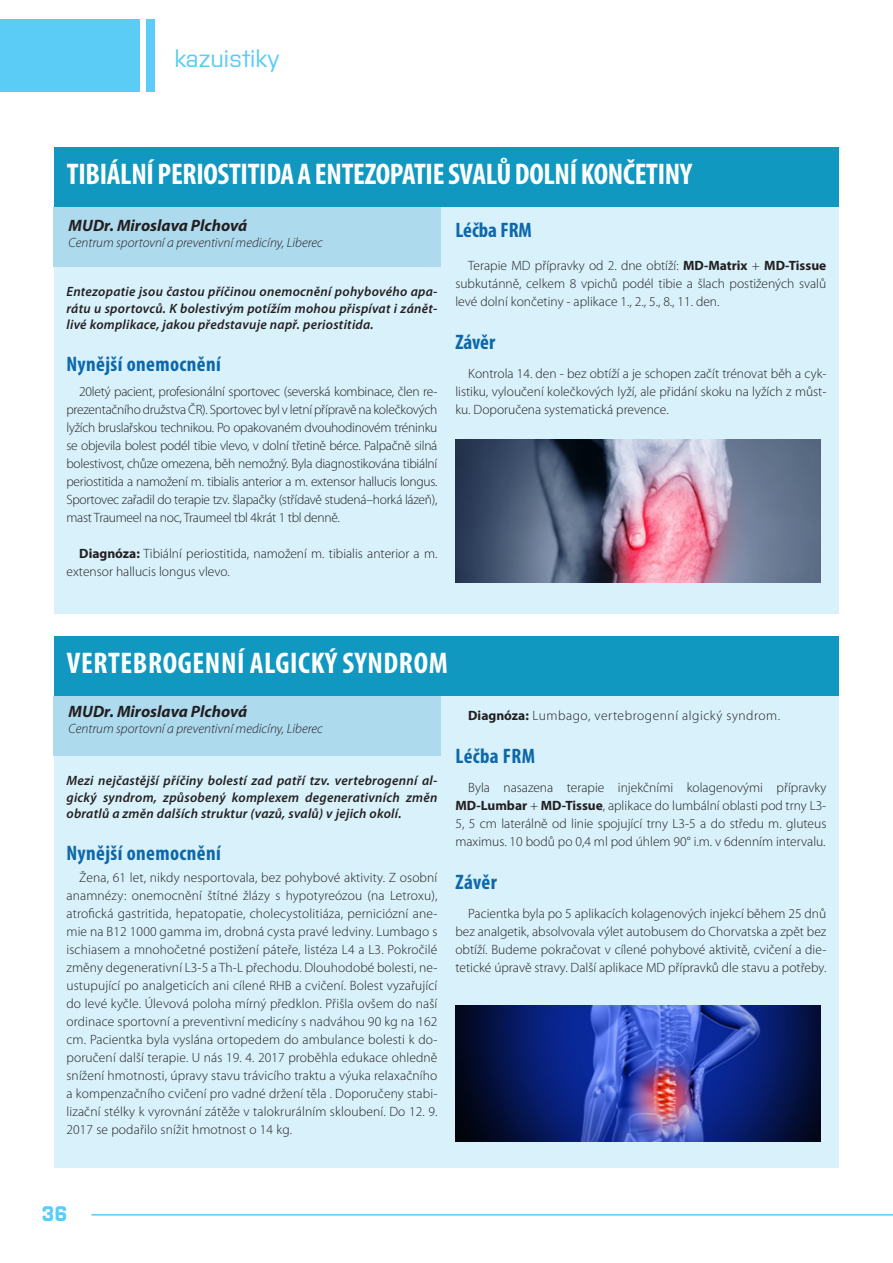
<style>
.page{position:relative;width:893px;height:1263px;background:#fff}
.page>*{position:absolute;margin:0;border:0;box-sizing:border-box;transform-origin:0 0}
.otazka_medi{font:700 condensed 30px "Myriad Pro";letter-spacing:-.01em;color:#fff}
.otazka_medi-2{font:700 condensed 30px "Myriad Pro";letter-spacing:.02em;color:#fff}
.t1{font:500 24px "Purista";color:#5accf5}
.mezititulky_myriad_k{font:700 condensed 21px "Myriad Pro";letter-spacing:.02em;color:#0c68ab}
.mezititulky_myriad_k-2{font:700 condensed 21px "Myriad Pro";color:#0c68ab}
.t2{font:700 21px "Purista";color:#5accf5}
.t3{font:italic 700 16.5px "Myriad Pro";color:#231f20}
.HLAVNÍ_TEXT{font:300 13.5px/18px "Myriad Pro";color:#231f20;text-align:justify}
.zakladni_medi{font:italic 600 13.5px/16.5px "Myriad Pro";letter-spacing:.02em;color:#231f20;text-align:justify}
.t4{font:italic 300 13.5px "Myriad Pro";color:#231f20}
.HLAVNÍ_TEXT-2{font:300 13.5px "Myriad Pro";letter-spacing:.04em;color:#231f20}
.s1{font-weight:700}
</style>
<div class="page">
<div style="left:0;top:19px;width:140px;height:72px;background:#5accf5"></div>
<div style="left:147px;top:19px;width:8px;height:72px;background:#5accf5"></div>
<hr style="left:91px;top:1214px;width:802px;height:1px;background:#5accf5">
<div style="left:54px;top:147px;width:785px;height:466px;background:#d8f1fb"></div>
<div style="left:54px;top:147px;width:785px;height:60px;background:#1098c0"></div>
<div style="left:54px;top:207px;width:387px;height:60px;background:#aedaee"></div>
<div style="left:54px;top:636px;width:785px;height:532px;background:#d8f1fb"></div>
<div style="left:54px;top:636px;width:785px;height:60px;background:#1098c0"></div>
<div style="left:54px;top:696px;width:387px;height:60px;background:#aedaee"></div>
<img style="left:455px;top:439px;width:366px;height:144px">
<img style="left:455px;top:1005px;width:366px;height:136px">
<p class="t1" style="left:174px;top:41px;width:107px">kazuistiky</p>
<p class="otazka_medi" style="left:67px;top:155px;width:627px">TIBIÁLNÍ PERIOSTITIDA A ENTEZOPATIE SVALŮ DOLNÍ KONČETINY</p>
<p class="t3" style="left:69px;top:215px;width:180px">MUDr. Miroslava Plchová</p>
<p class="t4" style="left:69px;top:236px;width:256px">Centrum sportovní a preventivní medicíny, Liberec</p>
<p class="zakladni_medi" style="left:66px;top:284px;width:372px">Entezopatie jsou častou příčinou onemocnění pohybového apa&shy;rátu u sportovců. K bolestivým potížím mohou přispívat i zánět&shy;livé komplikace, jakou představuje např. periostitida.</p>
<p class="mezititulky_myriad_k" style="left:66px;top:351px;width:156px">Nynější onemocnění</p>
<p class="HLAVNÍ_TEXT" style="left:66px;top:383px;width:372px;text-indent:13px">20letý pacient, profesionální sportovec (severská kombinace, člen re&shy;prezentačního družstva ČR). Sportovec byl v letní přípravě na kolečkových lyžích bruslařskou technikou. Po opakovaném dvouhodinovém tréninku se objevila bolest podél tibie vlevo, v dolní třetině bérce. Palpačně silná bolestivost, chůze omezena, běh nemožný. Byla diagnostikována tibiální periostitida a namožení m. tibialis anterior a m. extensor hallucis longus.<br>Sportovec zařadil do terapie tzv. šlapačky (střídavě studená–horká lázeň), mast Traumeel na noc, Traumeel tbl 4krát 1 tbl denně.</p>
<p class="HLAVNÍ_TEXT" style="left:66px;top:545px;width:372px;text-indent:13px"><span class="s1">Diagnóza:</span> Tibiální periostitida, namožení m. tibialis anterior a m. extensor hallucis longus vlevo.</p>
<p class="mezititulky_myriad_k-2" style="left:455px;top:217px;width:78px">Léčba FRM</p>
<p class="HLAVNÍ_TEXT" style="left:455px;top:257px;width:372px;text-indent:13px">Terapie MD přípravky od 2. dne obtíží: <span class="s1">MD-Matrix</span> + <span class="s1">MD-Tissue </span>subkutánně, celkem 8 vpichů podél tibie a šlach postižených svalů levé dolní končetiny - aplikace 1., 2., 5., 8., 11. den.</p>
<p class="mezititulky_myriad_k" style="left:455px;top:329px;width:41px">Závěr</p>
<p class="HLAVNÍ_TEXT" style="left:455px;top:365px;width:372px;text-indent:13px">Kontrola 14. den - bez obtíží a je schopen začít trénovat běh a cyk&shy;listiku, vyloučení kolečkových lyží, ale přidání skoku na lyžích z můst&shy;ku. Doporučena systematická prevence.</p>
<p class="otazka_medi-2" style="left:67px;top:644px;width:382px">VERTEBROGENNÍ ALGICKÝ SYNDROM</p>
<p class="t3" style="left:69px;top:701px;width:180px">MUDr. Miroslava Plchová</p>
<p class="t4" style="left:69px;top:721px;width:256px">Centrum sportovní a preventivní medicíny, Liberec</p>
<p class="zakladni_medi" style="left:66px;top:773px;width:372px">Mezi nejčastější příčiny bolestí zad patří tzv. vertebrogenní al&shy;gický syndrom, způsobený komplexem degenerativních změn obratlů a změn dalších struktur (vazů, svalů) v jejich okolí.</p>
<p class="mezititulky_myriad_k" style="left:66px;top:840px;width:156px">Nynější onemocnění</p>
<p class="HLAVNÍ_TEXT" style="left:66px;top:869px;width:372px;text-indent:13px">Žena, 61 let, nikdy nesportovala, bez pohybové aktivity. Z osobní anamnézy: onemocnění štítné žlázy s hypotyreózou (na Letroxu), atrofická gastritida, hepatopatie, cholecystolitiáza, perniciózní ane&shy;mie na B12 1000 gamma im, drobná cysta pravé ledviny. Lumbago s ischiasem a mnohočetné postižení páteře, listéza L4 a L3. Pokročilé změny degenerativní L3-5 a Th-L přechodu. Dlouhodobé bolesti, ne&shy;ustupující po analgeticích ani cílené RHB a cvičení. Bolest vyzařující do levé kyčle. Úlevová poloha mírný předklon. Přišla ovšem do naší ordinace sportovní a preventivní medicíny s nadváhou 90 kg na 162 cm. Pacientka byla vyslána ortopedem do ambulance bolesti k do&shy;poručení další terapie. U nás 19. 4. 2017 proběhla edukace ohledně snížení hmotnosti, úpravy stavu trávicího traktu a výuka relaxačního a kompenzačního cvičení pro vadné držení těla . Doporučeny stabi&shy;lizační stélky k vyrovnání zátěže v talokrurálním skloubení. Do 12. 9.<br>2017 se podařilo snížit hmotnost o 14 kg.</p>
<p class="HLAVNÍ_TEXT-2" style="left:468px;top:708px;width:313px"><span class="s1">Diagnóza:</span> Lumbago, vertebrogenní algický syndrom.</p>
<p class="mezititulky_myriad_k" style="left:455px;top:743px;width:81px">Léčba FRM</p>
<p class="HLAVNÍ_TEXT" style="left:455px;top:779px;width:372px;text-indent:13px">Byla nasazena terapie injekčními kolagenovými přípravky <span class="s1">MD-Lumbar</span> + <span class="s1">MD-Tissue</span>, aplikace do lumbální oblasti pod trny L3- 5, 5 cm laterálně od linie spojující trny L3-5 a do středu m. gluteus maximus. 10 bodů po 0,4 ml pod úhlem 90° i.m. v 6denním intervalu.</p>
<p class="mezititulky_myriad_k" style="left:455px;top:869px;width:43px">Závěr</p>
<p class="HLAVNÍ_TEXT" style="left:455px;top:905px;width:372px;text-indent:13px">Pacientka byla po 5 aplikacích kolagenových injekcí během 25 dnů bez analgetik, absolvovala výlet autobusem do Chorvatska a zpět bez obtíží. Budeme pokračovat v cílené pohybové aktivitě, cvičení a die&shy;tetické úpravě stravy. Další aplikace MD přípravků dle stavu a potřeby.</p>
<h3 class="t2" style="left:42px;top:1198px;width:27px">36</h3>
</div>
